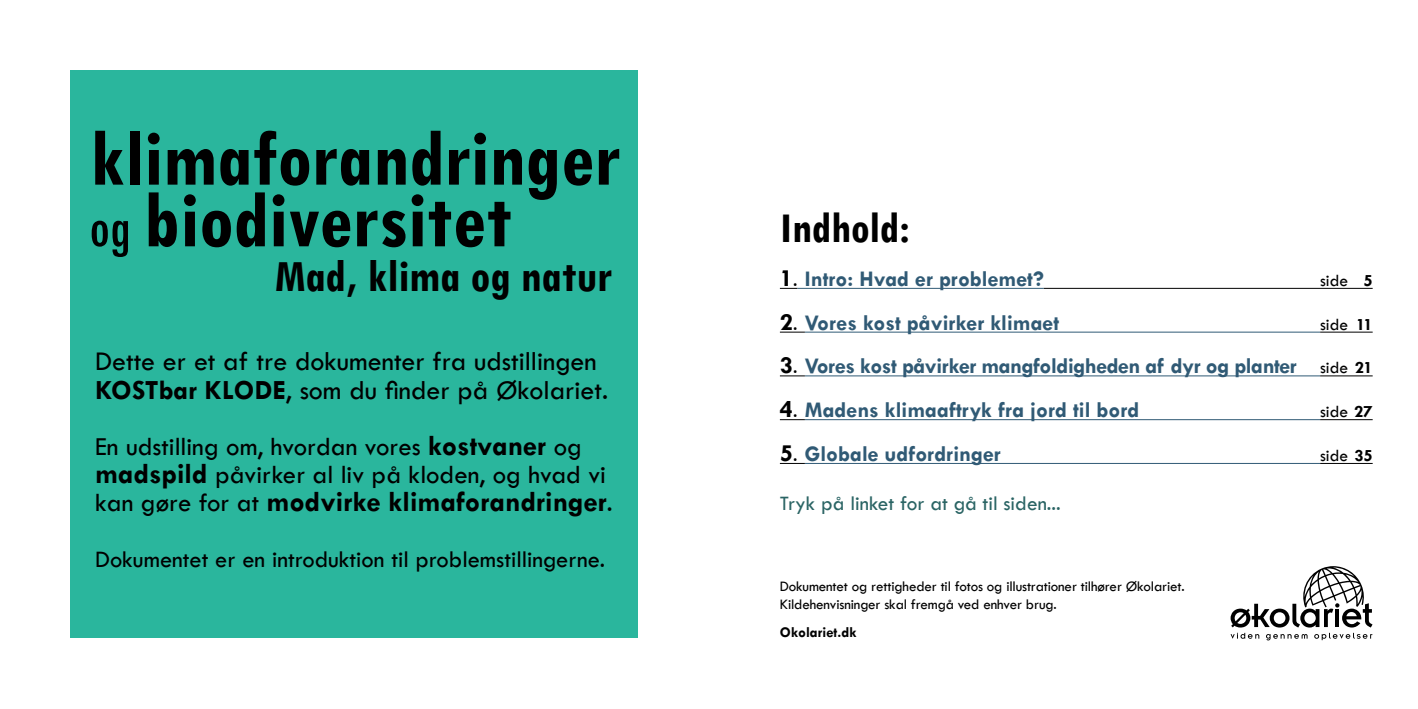
<style>
.page{position:relative;width:1418px;height:709px;background:#fff}
.page>*{position:absolute;margin:0;border:0;box-sizing:border-box;transform-origin:0 0}
.t1{font:700 condensed 82.62px/61.6px "Tw Cen";color:#000}
.t2{font:700 condensed 47.25px "Tw Cen";color:#000}
.t3{font:700 condensed 45px "Tw Cen";color:#000}
.t4{font:700 29.12px "Tw Cen";color:#000}
.t5{font:28px/29.1px "Tw Cen";color:#000}
.t6{font:26.75px/28px "Tw Cen";color:#000}
.t7{font:24.5px "Tw Cen";color:#000}
.t8{font:700 22.5px "Tw Cen";color:#305a75}
.t9{font:700 22.5px "Tw Cen";letter-spacing:-.02em;color:#305a75}
.t10{font:21.25px "Tw Cen";color:#2a6464}
.t11{font:17.5px "Tw Cen";color:#000}
.t12{font:15px/17.5px "Tw Cen";letter-spacing:-.01em;color:#000}
.t13{font:700 15px "Tw Cen";color:#000}
.s1{font-weight:400;font-size:59px}
.s2{font-weight:700}
.s3{font-weight:700;font-size:29.12px}
.s4{font-weight:400;font-size:26.75px}
.s5{font-size:25px;color:#000}
.s6{font-weight:400;font-size:20px;color:#000}
.s7{font-weight:400;font-size:17.5px;color:#000}
.s8{font-size:17.5px;color:#000}
</style>
<div class="page">
<div style="left:71px;top:71px;width:567px;height:567px;background:#2ab69d"></div>
<svg style="left:780px;top:288px;width:17px;height:1px"></svg>
<hr style="left:797px;top:288px;width:246px;height:1px;background:#305a75">
<hr style="left:1043px;top:288px;width:329px;height:1px;background:#000">
<svg style="left:780px;top:332px;width:25px;height:1px"></svg>
<hr style="left:805px;top:332px;width:515px;height:1px;background:#305a75">
<hr style="left:1320px;top:332px;width:52px;height:1px;background:#000">
<svg style="left:780px;top:375px;width:25px;height:1px"></svg>
<hr style="left:805px;top:375px;width:515px;height:1px;background:#305a75">
<hr style="left:1320px;top:375px;width:52px;height:1px;background:#000">
<svg style="left:780px;top:419px;width:25px;height:1px"></svg>
<hr style="left:805px;top:419px;width:515px;height:1px;background:#305a75">
<hr style="left:1320px;top:419px;width:52px;height:1px;background:#000">
<svg style="left:780px;top:463px;width:25px;height:1px"></svg>
<hr style="left:805px;top:463px;width:515px;height:1px;background:#305a75">
<hr style="left:1320px;top:463px;width:52px;height:1px;background:#000">
<svg style="left:1230px;top:566px;width:142px;height:74px"></svg>
<h1 class="t1" style="left:89px;top:125px;width:533px">klimaforandringer <span class="s1">og</span> biodiversitet</h1>
<h2 class="t2" style="left:275px;top:247px;width:339px">Mad, klima og natur</h2>
<h3 class="t5" style="left:95px;top:346px;width:514px">Dette er et af tre dokumenter fra udstillingen<br><span class="s2">KOSTbar KLODE</span>, som du finder på Økolariet.</h3>
<h3 class="t6" style="left:95px;top:432px;width:512px">En udstilling om, hvordan vores <span class="s3">kostvaner</span> og <span class="s3">madspild</span> påvirker al liv på kloden, og hvad vi</h3>
<h3 class="t4" style="left:95px;top:484px;width:519px"><span class="s4">kan gøre for at</span> modvirke klimaforandringer<span class="s4">.</span></h3>
<h3 class="t7" style="left:95px;top:544px;width:511px">Dokumentet er en introduktion til problemstillingerne.</h3>
<h3 class="t3" style="left:780px;top:201px;width:131px">Indhold:</h3>
<h3 class="t8" style="left:780px;top:265px;width:265px"><span class="s5">1</span><span class="s6">.</span> Intro: Hvad er problemet?</h3>
<p class="t11" style="left:1320px;top:270px;width:54px">side <span class="s2">5</span></p>
<h3 class="t8" style="left:780px;top:309px;width:281px"><span class="s5">2</span><span class="s6">.</span> Vores kost påvirker klimaet</h3>
<p class="t11" style="left:1320px;top:313px;width:54px">side <span class="s2">11</span></p>
<h3 class="t9" style="left:780px;top:353px;width:594px"><span class="s5">3</span><span class="s6">.</span> Vores kost påvirker mangfoldigheden af dyr og planter <span class="s7">side</span> <span class="s8">21</span></h3>
<h3 class="t8" style="left:780px;top:396px;width:361px"><span class="s5">4</span><span class="s6">.</span> Madens klimaaftryk fra jord til bord</h3>
<p class="t11" style="left:1320px;top:401px;width:54px">side <span class="s2">27</span></p>
<h3 class="t8" style="left:780px;top:440px;width:222px"><span class="s5">5</span><span class="s6">.</span> Globale udfordringer</h3>
<p class="t11" style="left:1320px;top:445px;width:54px">side <span class="s2">35</span></p>
<h3 class="t10" style="left:780px;top:490px;width:282px">Tryk på linket for at gå til siden...</h3>
<p class="t12" style="left:780px;top:577px;width:406px">Dokumentet og rettigheder til fotos og illustrationer tilhører Økolariet.<br>Kildehenvisninger skal fremgå ved enhver brug.</p>
<p class="t13" style="left:780px;top:623px;width:78px">Okolariet.dk</p>
</div>
